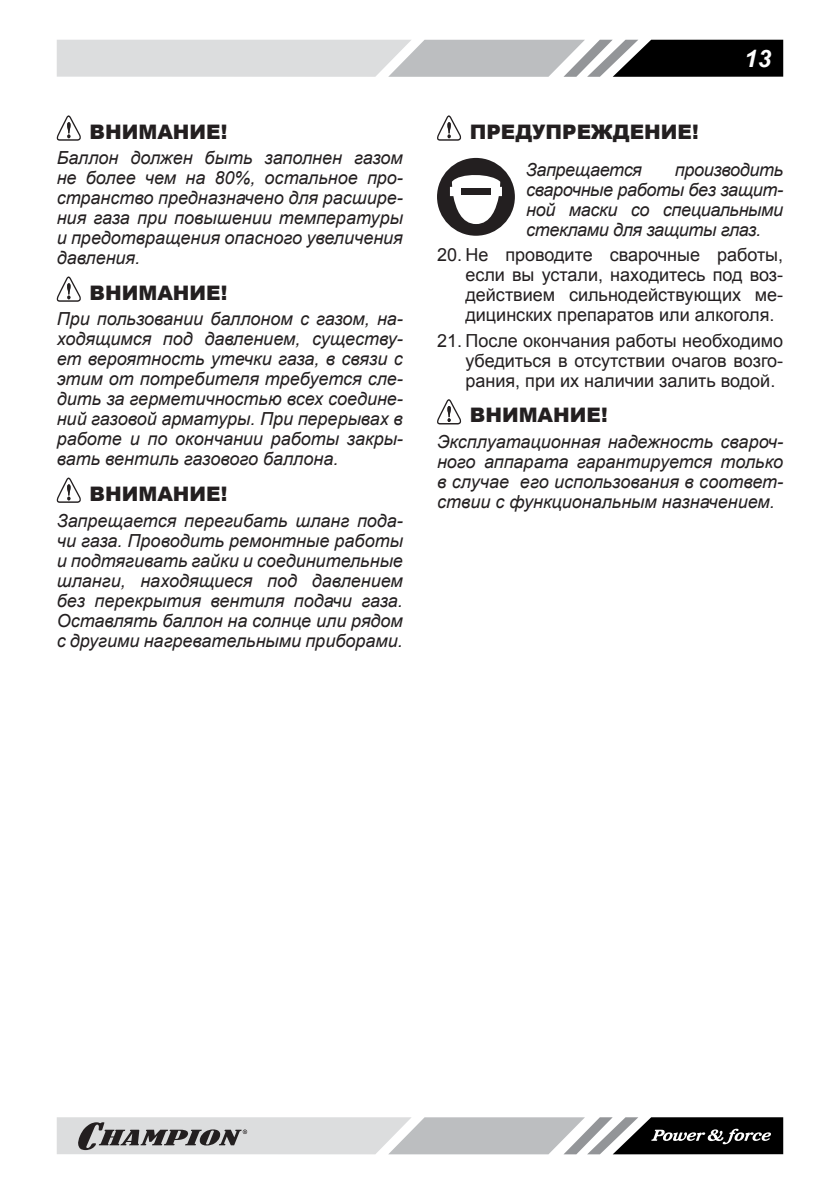
<style>
.page{position:relative;width:840px;height:1191px;background:#fff}
.page>*{position:absolute;margin:0;border:0;box-sizing:border-box;transform-origin:0 0}
.t1{font:italic 700 24px "Arial";color:#fff}
.t2{font:900 20px "Arial";color:#231f20}
.t3{font:italic 18px/20px "Arial";color:#231f20;text-align:justify}
.t4{font:18px/20px "Arial";color:#231f20;text-align:justify}
.t5{font:italic 18px "Arial";letter-spacing:-.02em;color:#231f20}
</style>
<div class="page">
<svg style="left:57px;top:40px;width:725px;height:37px;background:#a7a8a9"></svg>
<svg style="left:57px;top:1117px;width:725px;height:37px;background:#a1a2a3"></svg>
<svg style="left:56px;top:115px;width:25px;height:26px"></svg>
<svg style="left:56px;top:276px;width:25px;height:26px"></svg>
<svg style="left:56px;top:477px;width:25px;height:26px"></svg>
<svg style="left:437px;top:115px;width:24px;height:26px"></svg>
<div style="left:437px;top:158px;width:77px;height:78px;background:#231f20;border-radius:50%"></div>
<svg style="left:449px;top:175px;width:52px;height:49px"></svg>
<div style="left:461px;top:189px;width:29px;height:6px;background:#231f20"></div>
<svg style="left:437px;top:399px;width:24px;height:25px"></svg>
<p class="t2" style="left:89px;top:117px;width:139px">ВНИМАНИЕ!</p>
<p class="t3" style="left:57px;top:148px;width:347px">Баллон должен быть заполнен газом не более чем на 80%, остальное про&shy;странство предназначено для расшире&shy;ния газа при повышении температуры и предотвращения опасного увеличения давления.</p>
<p class="t2" style="left:89px;top:278px;width:139px">ВНИМАНИЕ!</p>
<p class="t3" style="left:57px;top:309px;width:347px">При пользовании баллоном с газом, на&shy;ходящимся под давлением, существу&shy;ет вероятность утечки газа, в связи с этим от потребителя требуется сле&shy;дить за герметичностью всех соедине&shy;ний газовой арматуры. При перерывах в работе и по окончании работы закры&shy;вать вентиль газового баллона.</p>
<p class="t2" style="left:89px;top:479px;width:139px">ВНИМАНИЕ!</p>
<p class="t3" style="left:57px;top:510px;width:347px">Запрещается перегибать шланг пода&shy;чи газа. Проводить ремонтные работы и подтягивать гайки и соединительные шланги, находящиеся под давлением без перекрытия вентиля подачи газа.<br>Оставлять баллон на солнце или рядом с другими нагревательными приборами.</p>
<h1 class="t1" style="left:743px;top:44px;width:28px">13</h1>
<p class="t2" style="left:469px;top:117px;width:230px">ПРЕДУПРЕЖДЕНИЕ!</p>
<p class="t5" style="left:525px;top:158px;width:117px">Запрещается</p>
<p class="t3" style="left:526px;top:160px;width:258px;text-indent:149px">производить сварочные работы без защит&shy;ной маски со специальными стеклами для защиты глаз.</p>
<p class="t4" style="left:465px;top:245px;width:319px;text-indent:-28px">20. не проводите сварочные работы, если вы устали, находитесь под воз&shy;действием сильнодействующих ме&shy;дицинских препаратов или алкоголя.</p>
<p class="t4" style="left:465px;top:331px;width:319px;text-indent:-28px">21. после окончания работы необходимо убедиться в отсутствии очагов возго&shy;рания, при их наличии залить водой.</p>
<p class="t2" style="left:469px;top:401px;width:139px">ВНИМАНИЕ!</p>
<p class="t3" style="left:437px;top:432px;width:347px">Эксплуатационная надежность свароч&shy;ного аппарата гарантируется только в случае его использования в соответ&shy;ствии с функциональным назначением.</p>
</div>
